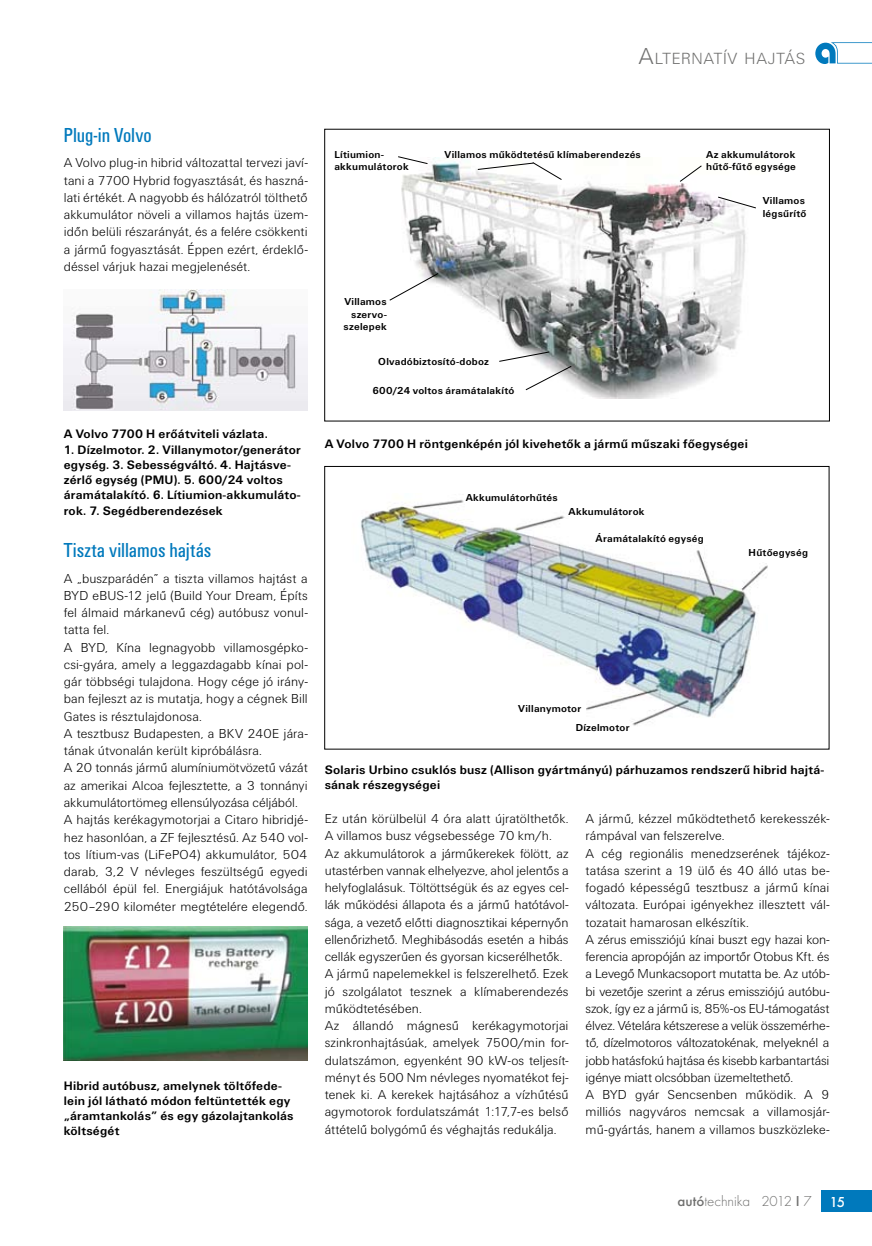
<style>
.page{position:relative;width:872px;height:1246px;background:#fff}
.page>*{position:absolute;margin:0;border:0;box-sizing:border-box;transform-origin:0 0}
.t1{font:21px "U001 Con";color:#0079bc}
.t2{font:16.8px "U001 Lig";letter-spacing:.04em;color:#70706f}
.t3{font:300 15px "Futura TOT";color:#70706f}
.t4{font:13.5px/17.2px "U001 Lig";letter-spacing:.005em;color:#000}
.t5{font:700 12.75px/15.3px "U001";letter-spacing:.015em;color:#000}
.t6{font:700 10.5px/12.6px "U001";letter-spacing:.02em;color:#000}
.s1{font-size:24px}
.s2{font-weight:500}
.s3{font-weight:500;color:#fff}
</style>
<div class="page">
<div style="left:821px;top:1191px;width:51px;height:21px;background:#0079bc"></div>
<svg style="left:815px;top:42px;width:57px;height:22px"></svg>
<img style="left:64px;top:289px;width:244px;height:122px">
<img style="left:64px;top:927px;width:244px;height:134px">
<img style="left:401px;top:158px;width:345px;height:240px">
<div style="left:324px;top:129px;width:506px;height:292px;border:1px solid #000"></div>
<svg style="left:398px;top:156px;width:30px;height:8px"></svg>
<svg style="left:389px;top:272px;width:50px;height:29px"></svg>
<svg style="left:498px;top:351px;width:74px;height:40px"></svg>
<svg style="left:717px;top:196px;width:39px;height:13px"></svg>
<svg style="left:679px;top:165px;width:23px;height:17px"></svg>
<svg style="left:477px;top:162px;width:85px;height:19px"></svg>
<img style="left:360px;top:499px;width:408px;height:227px">
<div style="left:324px;top:466px;width:505px;height:283px;border:1px solid #000"></div>
<p class="t2" style="left:638px;top:49px;width:168px"><span class="s1">A</span>LTERNATÍV HAJTÁS</p>
<p class="t1" style="left:64px;top:123px;width:89px">Plug-in Volvo</p>
<p class="t4" style="left:64px;top:154px;width:245px;text-align:justify">A Volvo plug-in hibrid változattal tervezi javí&shy;tani a 7700 Hybrid fogyasztását, és haszná&shy;lati értékét. A nagyobb és hálózatról tölthető akkumulátor növeli a villamos hajtás üzem&shy;időn belüli részarányát, és a felére csökkenti a jármű fogyasztását. Éppen ezért, érdeklő&shy;déssel várjuk hazai megjelenését.</p>
<p class="t5" style="left:64px;top:426px;width:205px">A Volvo 7700 H erőátviteli vázlata.</p>
<p class="t5" style="left:64px;top:442px;width:238px">1. Dízelmotor. 2. Villanymotor/generátor egység. 3. Sebességváltó. 4. Hajtásve&shy;zérlő egység (PMU). 5. 600/24 voltos áramátalakító. 6. Lítiumion-akkumuláto&shy;rok. 7. Segédberendezések</p>
<p class="t1" style="left:64px;top:538px;width:149px">Tiszta villamos hajtás</p>
<p class="t4" style="left:64px;top:570px;width:245px">A „buszparádén” a tiszta villamos hajtást a BYD eBUS-12 jelű (Build Your Dream, Építs fel álmaid márkanevű cég) autóbusz vonul&shy;tatta fel.<br>A BYD, Kína legnagyobb villamosgépko&shy;csi-gyára, amely a leggazdagabb kínai pol&shy;gár többségi tulajdona. Hogy cége jó irány&shy;ban fejleszt az is mutatja, hogy a cégnek Bill Gates is résztulajdonosa.<br>A tesztbusz Budapesten, a BKV 240E jára&shy;tának útvonalán került kipróbálásra.<br>A 20 tonnás jármű alumíniumötvözetű vázát az amerikai Alcoa fejlesztette, a 3 tonnányi akkumulátortömeg ellensúlyozása céljából.<br>A hajtás kerékagymotorjai a Citaro hibridjé&shy;hez hasonlóan, a ZF fejlesztésű. Az 540 vol&shy;tos lítium-vas (LiFePO4) akkumulátor, 504 darab, 3,2 V névleges feszültségű egyedi cellából épül fel. Energiájuk hatótávolsága 250–290 kilométer megtételére elegendő.</p>
<p class="t5" style="left:64px;top:1078px;width:231px">Hibrid autóbusz, amelynek töltőfede&shy;lein jól látható módon feltüntették egy „áramtankolás” és egy gázolajtankolás költségét</p>
<p class="t6" style="left:334px;top:148px;width:76px">Lítiumion&shy;akkumulátorok</p>
<p class="t6" style="left:444px;top:148px;width:198px">Villamos működtetésű klímaberendezés</p>
<p class="t6" style="left:343px;top:295px;width:45px;text-align:right">Villamos szervo&shy;szelepek</p>
<p class="t6" style="left:378px;top:356px;width:112px">Olvadóbiztosító-doboz</p>
<p class="t6" style="left:372px;top:385px;width:143px">600/24 voltos áramátalakító</p>
<p class="t6" style="left:706px;top:148px;width:91px">Az akkumulátorok hűtő-fűtő egysége</p>
<p class="t6" style="left:762px;top:194px;width:45px">Villamos légsűrítő</p>
<p class="t5" style="left:325px;top:436px;width:425px">A Volvo 7700 H röntgenképén jól kivehetők a jármű műszaki főegységei</p>
<p class="t6" style="left:466px;top:491px;width:93px">Akkumulátorhűtés</p>
<p class="t6" style="left:568px;top:505px;width:77px">Akkumulátorok</p>
<p class="t6" style="left:595px;top:532px;width:110px">Áramátalakító egység</p>
<p class="t6" style="left:748px;top:546px;width:61px">Hűtőegység</p>
<p class="t6" style="left:518px;top:702px;width:65px">Villanymotor</p>
<p class="t6" style="left:576px;top:721px;width:55px">Dízelmotor</p>
<p class="t5" style="left:325px;top:762px;width:501px">Solaris Urbino csuklós busz (Allison gyártmányú) párhuzamos rendszerű hibrid hajtá&shy;sának részegységei</p>
<p class="t4" style="left:325px;top:810px;width:245px">Ez után körülbelül 4 óra alatt újratölthetők.<br>A villamos busz végsebessége 70 km/h.<br>Az akkumulátorok a járműkerekek fölött, az utastérben vannak elhelyezve, ahol jelentős a helyfoglalásuk. Töltöttségük és az egyes cel&shy;lák működési állapota és a jármű hatótávol&shy;sága, a vezető előtti diagnosztikai képernyőn ellenőrizhető. Meghibásodás esetén a hibás cellák egyszerűen és gyorsan kicserélhetők.<br>A jármű napelemekkel is felszerelhető. Ezek jó szolgálatot tesznek a klímaberendezés működtetésében.<br>Az állandó mágnesű kerékagymotorjai szinkronhajtásúak, amelyek 7500/min for&shy;dulatszámon, egyenként 90 kW-os teljesít&shy;ményt és 500 Nm névleges nyomatékot fej&shy;tenek ki. A kerekek hajtásához a vízhűtésű agymotorok fordulatszámát 1:17,7-es belső áttételű bolygómű és véghajtás redukálja.</p>
<p class="t4" style="left:585px;top:810px;width:245px">A jármű, kézzel működtethető kerekesszék&shy;rámpával van felszerelve.<br>A cég regionális menedzserének tájékoz&shy;tatása szerint a 19 ülő és 40 álló utas be&shy;fogadó képességű tesztbusz a jármű kínai változata. Európai igényekhez illesztett vál&shy;tozatait hamarosan elkészítik.<br>A zérus emissziójú kínai buszt egy hazai kon&shy;ferencia apropóján az importőr Otobus Kft. és a Levegő Munkacsoport mutatta be. Az utób&shy;bi vezetője szerint a zérus emissziójú autóbu&shy;szok, így ez a jármű is, 85%-os EU-támogatást élvez. Vételára kétszerese a velük összemérhe&shy;tő, dízelmotoros változatokénak, melyeknél a jobb hatásfokú hajtása és kisebb karbantartási igénye miatt olcsóbban üzemeltethető.<br>A BYD gyár Sencsenben működik. A 9 milliós nagyváros nemcsak a villamosjár&shy;mű-gyártás, hanem a villamos buszközleke-</p>
<p class="t3" style="left:677px;top:1193px;width:169px"><span class="s2">autó</span>technika 2012 <span class="s2">I</span> 7 <span class="s3">15</span></p>
</div>
